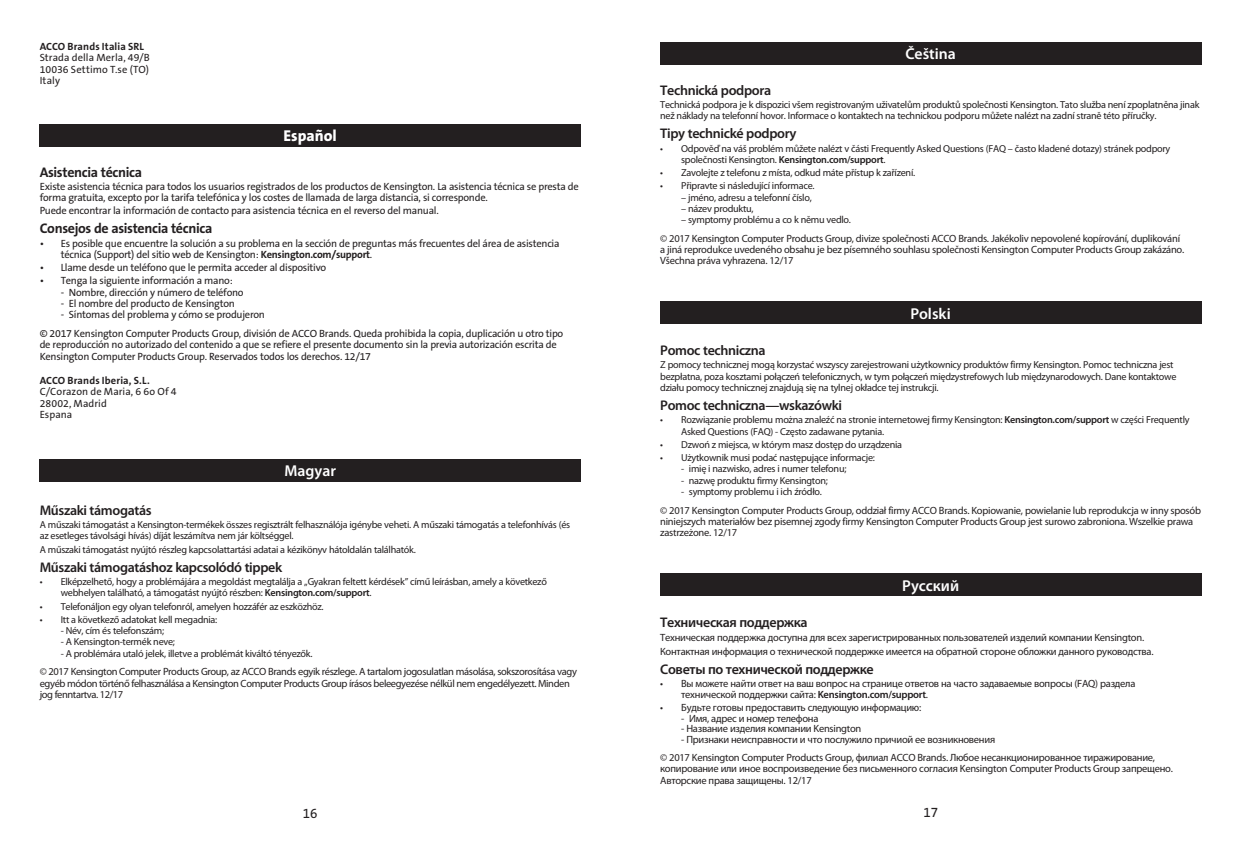
<style>
.page{position:relative;width:1241px;height:844px;background:#fff}
.page>*{position:absolute;margin:0;border:0;box-sizing:border-box;transform-origin:0 0}
.t1{font:600 15.75px "Myriad Pro";color:#fff}
.t2{font:15.75px "The Sans KENSINGTON8 XB";color:#fff}
.t3{font:600 14px "Myriad Pro";letter-spacing:-.025em;color:#231f20}
.t4{font:14px "The Sans KENSINGTON7 Bd";letter-spacing:-.025em;color:#231f20}
.t5{font:14px "The Sans KENSINGTON5 Rg";color:#231f20;scale:.95 1}
.t6{font:10.5px/11.4px "Myriad Pro";letter-spacing:-.025em;color:#231f20}
.t7{font:10.5px/11.4px "The Sans KENSINGTON5 Rg";letter-spacing:-.025em;color:#231f20}
.t8{font:10.5px/11.4px "The Sans KENSINGTON5 Rg";letter-spacing:.01em;color:#231f20}
.t9{font:10.5px "The Sans KENSINGTON7 Bd";letter-spacing:.01em;color:#231f20}
.t10{font:10.15px/11.4px "Myriad Pro";letter-spacing:-.025em;color:#231f20}
.s1{font-family:"The Sans KENSINGTON7 Bd"}
.s2{font-weight:600}
</style>
<div class="page">
<div style="left:40px;top:124px;width:540px;height:22px;background:#231f20"></div>
<div style="left:40px;top:459px;width:540px;height:22px;background:#231f20"></div>
<div style="left:660px;top:42px;width:540px;height:22px;background:#231f20"></div>
<div style="left:660px;top:302px;width:540px;height:22px;background:#231f20"></div>
<div style="left:660px;top:573px;width:540px;height:22px;background:#231f20"></div>
<p class="t9" style="left:40px;top:41px;width:106px">ACCO Brands Italia SRL</p>
<p class="t7" style="left:40px;top:52px;width:112px;text-align:justify">Strada della Merla, 49/B 10036 Settimo T.se (TO)<br>Italy</p>
<h1 class="t2" style="left:283px;top:127px;width:55px">Español</h1>
<h2 class="t4" style="left:40px;top:164px;width:104px">Asistencia técnica</h2>
<p class="t7" style="left:40px;top:181px;width:540px">Existe asistencia técnica para todos los usuarios registrados de los productos de Kensington. La asistencia técnica se presta de forma gratuita, excepto por la tarifa telefónica y los costes de llamada de larga distancia, si corresponde.</p>
<p class="t7" style="left:40px;top:205px;width:400px">Puede encontrar la información de contacto para asistencia técnica en el reverso del manual.</p>
<h2 class="t4" style="left:40px;top:221px;width:174px">Consejos de asistencia técnica</h2>
<p class="t7" style="left:61px;top:237px;width:500px;text-indent:-21px">• Es posible que encuentre la solución a su problema en la sección de preguntas más frecuentes del área de asistencia técnica (Support) del sitio web de Kensington: <span class="s1">Kensington.com/support</span>.</p>
<p class="t7" style="left:40px;top:262px;width:288px">• Llame desde un teléfono que le permita acceder al dispositivo</p>
<p class="t7" style="left:40px;top:275px;width:194px">• Tenga la siguiente información a mano:</p>
<p class="t7" style="left:61px;top:286px;width:184px">- Nombre, dirección y número de teléfono</p>
<p class="t7" style="left:61px;top:298px;width:176px">- El nombre del producto de Kensington</p>
<p class="t7" style="left:40px;top:306px;width:525px;line-height:18.4px;text-indent:21px">- Síntomas del problema y cómo se produjeron<br>© 2017 Kensington Computer Products Group, división de ACCO Brands. Queda prohibida la copia, duplicación u otro tipo</p>
<p class="t7" style="left:40px;top:339px;width:518px">de reproducción no autorizado del contenido a que se refiere el presente documento sin la previa autorización escrita de<br>Kensington Computer Products Group. Reservados todos los derechos. 12/17</p>
<p class="t9" style="left:40px;top:375px;width:112px">ACCO Brands Iberia, S.L.</p>
<p class="t8" style="left:40px;top:386px;width:138px">C/Corazon de Maria, 6 6o Of 4<br>28002, Madrid<br>Espana</p>
<h1 class="t1" style="left:284px;top:460px;width:53px">Magyar</h1>
<h2 class="t3" style="left:40px;top:501px;width:113px">Műszaki támogatás</h2>
<p class="t10" style="left:40px;top:519px;width:532px">A műszaki támogatást a Kensington-termékek összes regisztrált felhasználója igénybe veheti. A műszaki támogatás a telefonhívás (és az esetleges távolsági hívás) díját leszámítva nem jár költséggel.</p>
<p class="t10" style="left:40px;top:543px;width:377px">A műszaki támogatást nyújtó részleg kapcsolattartási adatai a kézikönyv hátoldalán találhatók.</p>
<h2 class="t3" style="left:40px;top:558px;width:244px">Műszaki támogatáshoz kapcsolódó tippek</h2>
<p class="t10" style="left:61px;top:576px;width:487px;text-indent:-21px">• Elképzelhető, hogy a problémájára a megoldást megtalálja a „Gyakran feltett kérdések” című leírásban, amely a következő webhelyen található, a támogatást nyújtó részben: <span class="s2">Kensington.com/support</span>.</p>
<p class="t10" style="left:40px;top:600px;width:285px">• Telefonáljon egy olyan telefonról, amelyen hozzáfér az eszközhöz.</p>
<p class="t10" style="left:40px;top:613px;width:179px">• Itt a következő adatokat kell megadnia:</p>
<p class="t10" style="left:61px;top:625px;width:105px">- Név, cím és telefonszám;</p>
<p class="t10" style="left:61px;top:636px;width:116px">- A Kensington-termék neve;</p>
<p class="t10" style="left:61px;top:647px;width:253px">- A problémára utaló jelek, illetve a problémát kiváltó tényezők.</p>
<p class="t6" style="left:40px;top:666px;width:538px">© 2017 Kensington Computer Products Group, az ACCO Brands egyik részlege. A tartalom jogosulatlan másolása, sokszorosítása vagy egyéb módon történő felhasználása a Kensington Computer Products Group írásos beleegyezése nélkül nem engedélyezett. Minden jog fenntartva. 12/17</p>
<h1 class="t1" style="left:905px;top:44px;width:52px">Čeština</h1>
<h2 class="t3" style="left:660px;top:81px;width:112px">Technická podpora</h2>
<p class="t10" style="left:660px;top:99px;width:540px">Technická podpora je k dispozici všem registrovaným uživatelům produktů společnosti Kensington. Tato služba není zpoplatněna jinak než náklady na telefonní hovor. Informace o kontaktech na technickou podporu můžete nalézt na zadní straně této příručky.</p>
<h2 class="t3" style="left:660px;top:125px;width:138px">Tipy technické podpory</h2>
<p class="t10" style="left:681px;top:143px;width:490px;text-indent:-21px">• Odpověď na váš problém můžete nalézt v části Frequently Asked Questions (FAQ – často kladené dotazy) stránek podpory společnosti Kensington. <span class="s2">Kensington.com/support</span>.</p>
<p class="t10" style="left:660px;top:167px;width:256px">• Zavolejte z telefonu z místa, odkud máte přístup k zařízení.</p>
<p class="t10" style="left:660px;top:180px;width:156px">• Připravte si následující informace.</p>
<p class="t10" style="left:681px;top:192px;width:132px">– jméno, adresu a telefonní číslo,</p>
<p class="t10" style="left:681px;top:203px;width:74px">– název produktu,</p>
<p class="t10" style="left:681px;top:214px;width:171px">– symptomy problému a co k němu vedlo.</p>
<p class="t6" style="left:660px;top:233px;width:525px">© 2017 Kensington Computer Products Group, divize společnosti ACCO Brands. Jakékoliv nepovolené kopírování, duplikování a jiná reprodukce uvedeného obsahu je bez písemného souhlasu společnosti Kensington Computer Products Group zakázáno.<br>Všechna práva vyhrazena. 12/17</p>
<h1 class="t1" style="left:910px;top:303px;width:42px">Polski</h1>
<h2 class="t3" style="left:660px;top:341px;width:107px">Pomoc techniczna</h2>
<p class="t10" style="left:660px;top:359px;width:518px">Z pomocy technicznej mogą korzystać wszyscy zarejestrowani użytkownicy produktów firmy Kensington. Pomoc techniczna jest bezpłatna, poza kosztami połączeń telefonicznych, w tym połączeń międzystrefowych lub międzynarodowych. Dane kontaktowe działu pomocy technicznej znajdują się na tylnej okładce tej instrukcji.</p>
<h2 class="t3" style="left:660px;top:396px;width:183px">Pomoc techniczna—wskazówki</h2>
<p class="t10" style="left:681px;top:414px;width:510px;text-indent:-21px">• Rozwiązanie problemu można znaleźć na stronie internetowej firmy Kensington: <span class="s2">Kensington.com/support</span> w części Frequently<br>Asked Questions (FAQ) - Często zadawane pytania.</p>
<p class="t10" style="left:660px;top:439px;width:243px">• Dzwoń z miejsca, w którym masz dostęp do urządzenia</p>
<p class="t10" style="left:660px;top:452px;width:216px">• Użytkownik musi podać następujące informacje:</p>
<p class="t10" style="left:681px;top:463px;width:167px">- imię i nazwisko, adres i numer telefonu;</p>
<p class="t10" style="left:681px;top:475px;width:148px">- nazwę produktu firmy Kensington;</p>
<p class="t10" style="left:681px;top:486px;width:142px">- symptomy problemu i ich źródło.</p>
<p class="t6" style="left:660px;top:504px;width:542px">© 2017 Kensington Computer Products Group, oddział firmy ACCO Brands. Kopiowanie, powielanie lub reprodukcja w inny sposób niniejszych materiałów bez pisemnej zgody firmy Kensington Computer Products Group jest surowo zabroniona. Wszelkie prawa zastrzeżone. 12/17</p>
<h1 class="t1" style="left:902px;top:575px;width:58px">Русский</h1>
<h2 class="t3" style="left:660px;top:613px;width:149px">Техническая поддержка</h2>
<p class="t6" style="left:660px;top:630px;width:495px;line-height:14px">Техническая поддержка доступна для всех зарегистрированных пользователей изделий компании Kensington.<br>Контактная информация о технической поддержке имеется на обратной стороне обложки данного руководства.</p>
<h2 class="t3" style="left:660px;top:660px;width:215px">Советы по технической поддержке</h2>
<p class="t6" style="left:681px;top:678px;width:455px;line-height:10.5px;text-indent:-21px">• Вы можете найти ответ на ваш вопрос на странице ответов на часто задаваемые вопросы (FAQ) раздела технической поддержки сайта: <span class="s2">Kensington.com/support</span>.</p>
<p class="t6" style="left:660px;top:702px;width:262px">• Будьте готовы предоставить следующую информацию:</p>
<p class="t6" style="left:681px;top:712px;width:139px">- Имя, адрес и номер телефона</p>
<p class="t6" style="left:681px;top:723px;width:182px">- Название изделия компании Kensington</p>
<p class="t6" style="left:660px;top:730px;width:496px;line-height:18.4px;text-indent:21px">- Признаки неисправности и что послужило причиой ее возникновения<br>© 2017 Kensington Computer Products Group, филиал ACCO Brands. Любое несанкционированное тиражирование,</p>
<p class="t6" style="left:660px;top:763px;width:514px">копирование или иное воспроизведение без письменного согласия Kensington Computer Products Group запрещено.<br>Авторские права защищены. 12/17</p>
<h2 class="t5" style="left:303px;top:805px;width:17px">16</h2>
<h2 class="t5" style="left:923px;top:805px;width:17px">17</h2>
</div>
